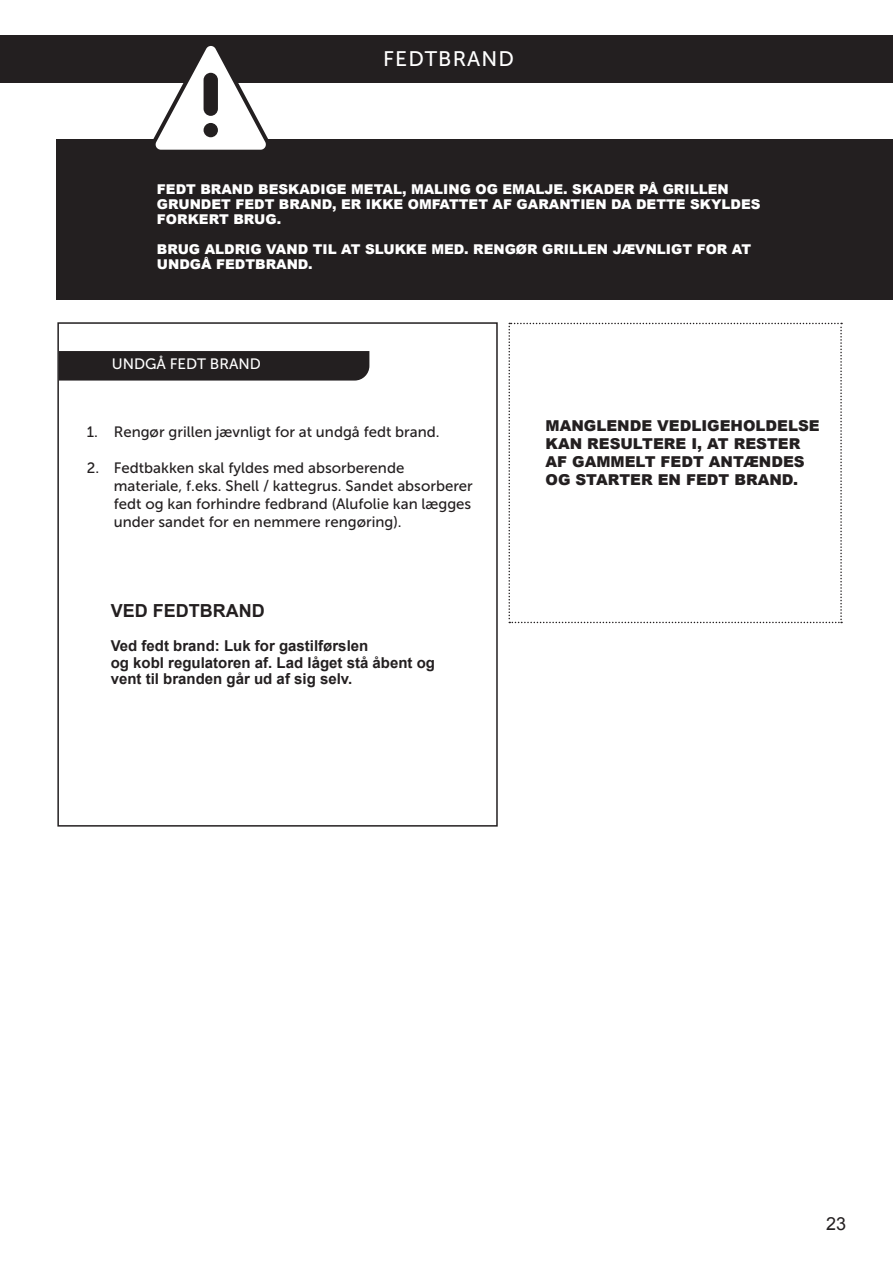
<style>
.page{position:relative;width:893px;height:1263px;background:#fff}
.page>*{position:absolute;margin:0;border:0;box-sizing:border-box;transform-origin:0 0}
.t1{font:21px "Museo Sans 500";letter-spacing:.05em;color:#fff}
.t2{font:700 18px "Arial";color:#231f20}
.t3{font:18px "Arial";color:#231f20}
.t4{font:15px/18px "Museo Sans 500";color:#231f20}
.t5{font:700 15px/16.5px "Arial";color:#231f20}
.t6{font:900 15px/18px "Arial";color:#231f20}
.t7{font:15px "Museo Sans 500";color:#fff}
.t8{font:900 13.5px/15px "Arial";color:#fff}
</style>
<div class="page">
<div style="left:0;top:35px;width:893px;height:47px;background:#231f20"></div>
<div style="left:57px;top:322px;width:441px;height:505px;border:2px solid #231f20"></div>
<div style="left:56px;top:139px;width:837px;height:161px;background:#231f20"></div>
<svg style="left:148px;top:46px;width:125px;height:104px"></svg>
<div style="left:59px;top:351px;width:310px;height:30px;background:#231f20"></div>
<svg style="left:508px;top:323px;width:334px;height:300px"></svg>
<p class="t1" style="left:383px;top:48px;width:132px">FEDTBRAND</p>
<p class="t8" style="left:157px;top:181px;width:605px">FEDT BRAND BESKADIGE METAL, MALING OG EMALJE. SKADER PÅ GRILLEN<br>GRUNDET FEDT BRAND, ER IKKE OMFATTET AF GARANTIEN DA DETTE SKYLDES<br>FORKERT BRUG.</p>
<p class="t8" style="left:157px;top:241px;width:596px">BRUG ALDRIG VAND TIL AT SLUKKE MED. RENGØR GRILLEN JÆVNLIGT FOR AT<br>UNDGÅ FEDTBRAND.</p>
<p class="t7" style="left:112px;top:356px;width:151px">UNDGÅ FEDT BRAND</p>
<p class="t4" style="left:87px;top:423px;width:354px">1. Rengør grillen jævnligt for at undgå fedt brand.</p>
<p class="t4" style="left:114px;top:459px;width:361px;text-indent:-27px">2. Fedtbakken skal fyldes med absorberende materiale, f.eks. Shell / kattegrus. Sandet absorberer fedt og kan forhindre fedbrand (Alufolie kan lægges under sandet for en nemmere rengøring).</p>
<p class="t2" style="left:111px;top:599px;width:155px">VED FEDTBRAND</p>
<p class="t5" style="left:111px;top:638px;width:259px">Ved fedt brand: Luk for gastilførslen</p>
<p class="t5" style="left:111px;top:655px;width:326px">og kobl regulatoren af. Lad låget stå åbent og vent til branden går ud af sig selv.</p>
<p class="t6" style="left:545px;top:416px;width:276px">MANGLENDE VEDLIGEHOLDELSE<br>KAN RESULTERE I, AT RESTER<br>AF GAMMELT FEDT ANTÆNDES<br>OG STARTER EN FEDT BRAND.</p>
<p class="t3" style="left:826px;top:1212px;width:22px">23</p>
</div>
